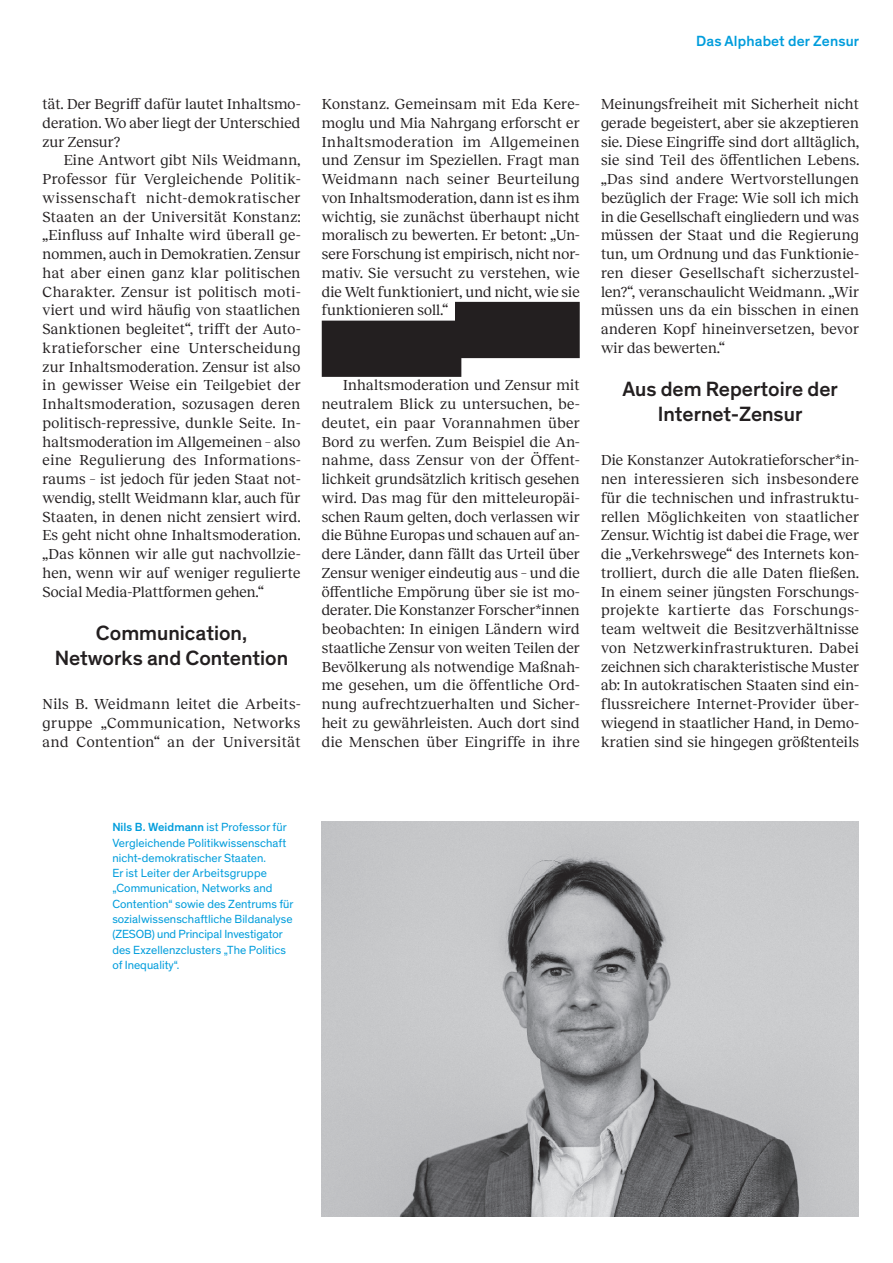
<style>
.page{position:relative;width:893px;height:1263px;background:#fff}
.page>*{position:absolute;margin:0;border:0;box-sizing:border-box;transform-origin:0 0}
.Fließtext_Headline_14pt{font:500 21px/24.9px "Theinhardt";color:#231f20;text-align:center}
.Fliesztext_Theinhardt{font:15px/18.8px "Reckless";letter-spacing:.01em;color:#231f20;text-align:justify}
.Fliesztext_Theinhardt-2{font:500 15px "Theinhardt";letter-spacing:.01em;color:#009ddc}
.Bildunterschrift{font:12px/15.3px "Theinhardt";letter-spacing:.005em;color:#009ddc}
.s1{font-weight:500}
</style>
<div class="page">
<img style="left:322px;top:822px;width:537px;height:394px">
<svg style="left:322px;top:302px;width:258px;height:75px"></svg>
<p class="Fliesztext_Theinhardt-2" style="left:696px;top:32px;width:165px">Das Alphabet der Zensur</p>
<p class="Fliesztext_Theinhardt" style="left:43px;top:93px;width:259px">tät. Der Begriff dafür lautet Inhaltsmo&shy;deration. Wo aber liegt der Unterschied zur Zensur?</p>
<p class="Fliesztext_Theinhardt" style="left:322px;top:93px;width:259px">Konstanz. Gemeinsam mit Eda Kere&shy;moglu und Mia Nahrgang erforscht er Inhaltsmoderation im Allgemeinen und Zensur im Speziellen. Fragt man Weidmann nach seiner Beurteilung von Inhaltsmoderation, dann ist es ihm wichtig, sie zunächst überhaupt nicht moralisch zu bewerten. Er betont: „Un&shy;sere Forschung ist empirisch, nicht nor&shy;mativ. Sie versucht zu verstehen, wie die Welt funktioniert, und nicht, wie sie funktionieren soll.“</p>
<p class="Fliesztext_Theinhardt" style="left:601px;top:93px;width:260px">Meinungsfreiheit mit Sicherheit nicht gerade begeistert, aber sie akzeptieren sie. Diese Eingriffe sind dort alltäglich, sie sind Teil des öffentlichen Lebens. „Das sind andere Wertvorstellungen bezüglich der Frage: Wie soll ich mich in die Gesellschaft eingliedern und was müssen der Staat und die Regierung tun, um Ordnung und das Funktionie&shy;ren dieser Gesellschaft sicherzustel&shy;len?“, veranschaulicht Weidmann. „Wir müssen uns da ein bisschen in einen anderen Kopf hineinversetzen, bevor wir das bewerten.“</p>
<p class="Fließtext_Headline_14pt" style="left:622px;top:377px;width:217px">Aus dem Repertoire der<br>Internet-Zensur</p>
<p class="Fliesztext_Theinhardt" style="left:601px;top:450px;width:259px">Die Konstanzer Autokratieforscher*in&shy;nen interessieren sich insbesondere für die technischen und infrastruktu&shy;rellen Möglichkeiten von staatlicher Zensur. Wichtig ist dabei die Frage, wer die „Verkehrswege“ des Internets kon&shy;trolliert, durch die alle Daten fließen.<br>In einem seiner jüngsten Forschungs&shy;projekte kartierte das Forschungs&shy;team weltweit die Besitzverhältnisse von Netzwerkinfrastrukturen. Dabei zeichnen sich charakteristische Muster ab: In autokratischen Staaten sind ein&shy;flussreichere Internet-Provider über&shy;wiegend in staatlicher Hand, in Demo&shy;kratien sind sie hingegen größtenteils</p>
<p class="Fliesztext_Theinhardt" style="left:43px;top:150px;width:260px;text-indent:21px">Eine Antwort gibt Nils Weidmann, Professor für Vergleichende Politik&shy;wissenschaft nicht-demokratischer Staaten an der Universität Konstanz: „Einfluss auf Inhalte wird überall ge&shy;nommen, auch in Demokratien. Zensur hat aber einen ganz klar politischen Charakter. Zensur ist politisch moti&shy;viert und wird häufig von staatlichen Sanktionen begleitet“, trifft der Auto&shy;kratieforscher eine Unterscheidung zur Inhaltsmoderation. Zensur ist also in gewisser Weise ein Teilgebiet der Inhaltsmoderation, sozusagen deren politisch-repressive, dunkle Seite. In&shy;haltsmoderation im Allgemeinen – also eine Regulierung des Informations&shy;raums – ist jedoch für jeden Staat not&shy;wendig, stellt Weidmann klar, auch für Staaten, in denen nicht zensiert wird.<br>Es geht nicht ohne Inhaltsmoderation. „Das können wir alle gut nachvollzie&shy;hen, wenn wir auf weniger regulierte Social Media-Plattformen gehen.“</p>
<p class="Fließtext_Headline_14pt" style="left:55px;top:621px;width:235px">Communication,<br>Networks and Contention</p>
<p class="Fliesztext_Theinhardt" style="left:43px;top:693px;width:260px">Nils B. Weidmann leitet die Arbeits&shy;gruppe „Communication, Networks and Contention“ an der Universität</p>
<p class="Fliesztext_Theinhardt" style="left:322px;top:375px;width:260px;text-indent:21px">Inhaltsmoderation und Zensur mit neutralem Blick zu untersuchen, be&shy;deutet, ein paar Vorannahmen über Bord zu werfen. Zum Beispiel die An&shy;nahme, dass Zensur von der Öffent&shy;lichkeit grundsätzlich kritisch gesehen wird. Das mag für den mitteleuropäi&shy;schen Raum gelten, doch verlassen wir die Bühne Europas und schauen auf an&shy;dere Länder, dann fällt das Urteil über Zensur weniger eindeutig aus – und die öffentliche Empörung über sie ist mo&shy;derater. Die Konstanzer Forscher*innen beobachten: In einigen Ländern wird staatliche Zensur von weiten Teilen der Bevölkerung als notwendige Maßnah&shy;me gesehen, um die öffentliche Ord&shy;nung aufrechtzuerhalten und Sicher&shy;heit zu gewährleisten. Auch dort sind die Menschen über Eingriffe in ihre</p>
<p class="Bildunterschrift" style="left:112px;top:820px;width:183px"><span class="s1">Nils B. Weidmann</span> ist Professor für Vergleichende Politikwissenschaft nicht-demokratischer Staaten.<br>Er ist Leiter der Arbeitsgruppe „Communication, Networks and Contention“ sowie des Zentrums für sozialwissenschaftliche Bildanalyse (ZESOB) und Principal Investigator des Exzellenzclusters „The Politics of Inequality“.</p>
</div>
